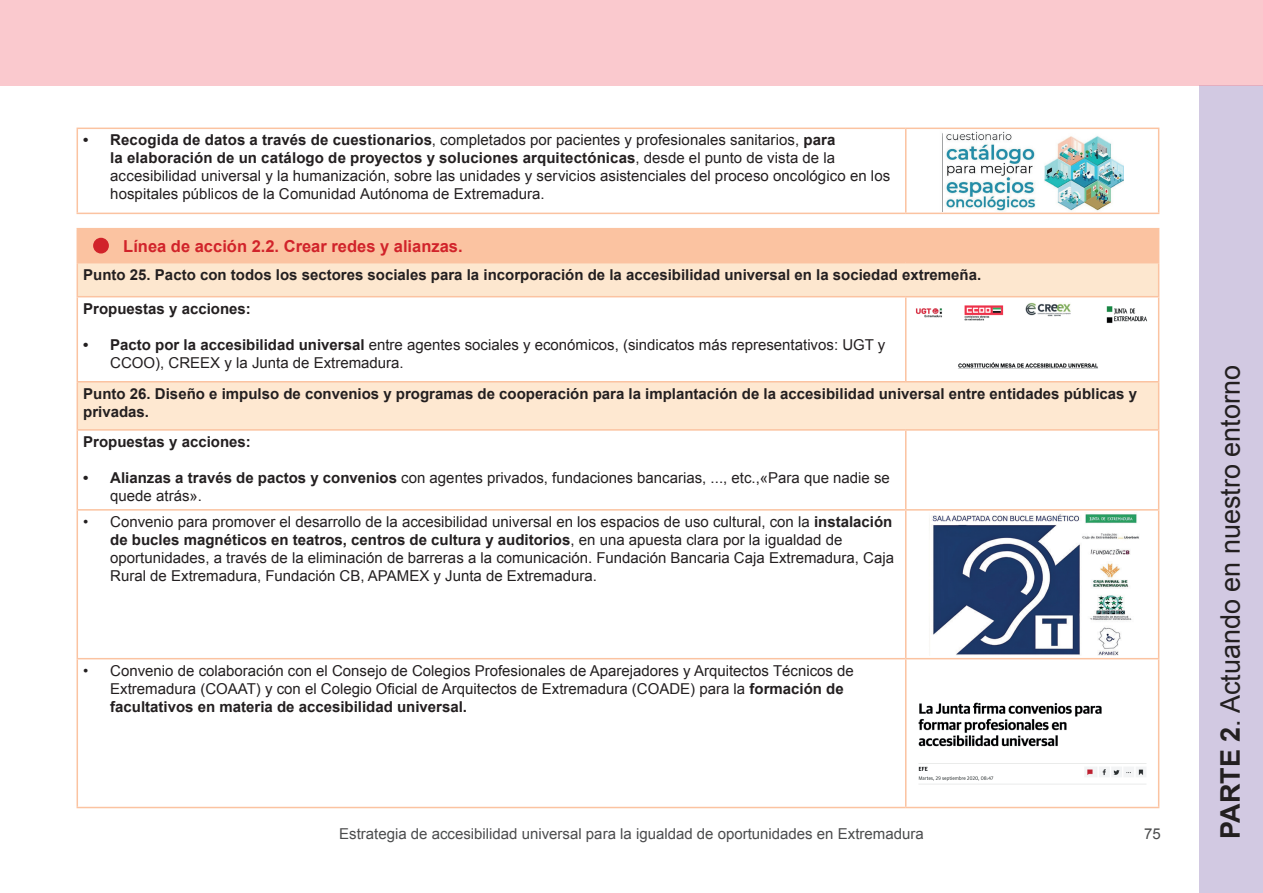
<style>
.page{position:relative;width:1263px;height:893px;background:#fff}
.page>*{position:absolute;margin:0;border:0;box-sizing:border-box;transform-origin:0 0}
.t1{font:27px "Arial";color:#231f20}
.t2{font:700 16.5px "Arial";color:#d1232a}
.t3{font:15px/18px "Arial";color:#231f20}
.t4{font:700 15px/18px "Arial";color:#231f20}
.t5{font:15px "Arial";color:#4b4c4d}
.s1{font-weight:700}
</style>
<div class="page">
<div style="left:1199px;top:85px;width:64px;height:808px;background:#d2c9e2"></div>
<div style="left:0;top:0;width:1263px;height:85px;background:#fac9ce"></div>
<hr style="left:77px;top:128px;width:829px;height:1px;background:#fbc3a1">
<hr style="left:77px;top:129px;width:1px;height:84px;background:#fbc3a1">
<hr style="left:906px;top:128px;width:253px;height:1px;background:#fbc3a1">
<hr style="left:905px;top:129px;width:1px;height:84px;background:#fbc3a1">
<hr style="left:1158px;top:129px;width:1px;height:84px;background:#fbc3a1">
<hr style="left:77px;top:213px;width:829px;height:1px;background:#fbc3a1">
<hr style="left:906px;top:213px;width:253px;height:1px;background:#fbc3a1">
<div style="left:77px;top:229px;width:1082px;height:34px;background:#fbc3a1"></div>
<div style="left:77px;top:263px;width:1082px;height:34px;background:#fde7cf"></div>
<div style="left:77px;top:382px;width:1082px;height:48px;background:#fee8d1"></div>
<hr style="left:77px;top:228px;width:829px;height:1px;background:#fbc3a1">
<hr style="left:906px;top:228px;width:253px;height:1px;background:#fbc3a1">
<hr style="left:77px;top:263px;width:1px;height:33px;background:#fbc3a1">
<hr style="left:1158px;top:263px;width:1px;height:33px;background:#fbc3a1">
<hr style="left:77px;top:296px;width:829px;height:1px;background:#fbc3a1">
<hr style="left:77px;top:297px;width:1px;height:84px;background:#fbc3a1">
<hr style="left:906px;top:296px;width:253px;height:1px;background:#fbc3a1">
<hr style="left:905px;top:297px;width:1px;height:84px;background:#fbc3a1">
<hr style="left:1158px;top:297px;width:1px;height:84px;background:#fbc3a1">
<hr style="left:77px;top:381px;width:829px;height:1px;background:#fbc3a1">
<hr style="left:77px;top:382px;width:1px;height:47px;background:#fbc3a1">
<hr style="left:906px;top:381px;width:253px;height:1px;background:#fbc3a1">
<hr style="left:1158px;top:382px;width:1px;height:47px;background:#fbc3a1">
<hr style="left:77px;top:429px;width:829px;height:2px;background:#fbc3a1">
<hr style="left:77px;top:431px;width:1px;height:78px;background:#fbc3a1">
<hr style="left:906px;top:429px;width:253px;height:2px;background:#fbc3a1">
<hr style="left:905px;top:431px;width:1px;height:78px;background:#fbc3a1">
<hr style="left:1158px;top:431px;width:1px;height:78px;background:#fbc3a1">
<hr style="left:77px;top:509px;width:829px;height:2px;background:#fbc3a1">
<hr style="left:77px;top:511px;width:1px;height:147px;background:#fbc3a1">
<hr style="left:906px;top:509px;width:253px;height:2px;background:#fbc3a1">
<hr style="left:905px;top:511px;width:1px;height:147px;background:#fbc3a1">
<hr style="left:1158px;top:511px;width:1px;height:147px;background:#fbc3a1">
<hr style="left:77px;top:658px;width:829px;height:1px;background:#fbc3a1">
<hr style="left:77px;top:659px;width:1px;height:148px;background:#fbc3a1">
<hr style="left:906px;top:658px;width:253px;height:1px;background:#fbc3a1">
<hr style="left:905px;top:659px;width:1px;height:148px;background:#fbc3a1">
<hr style="left:1158px;top:659px;width:1px;height:148px;background:#fbc3a1">
<hr style="left:77px;top:807px;width:829px;height:1px;background:#fbc3a1">
<hr style="left:906px;top:807px;width:253px;height:1px;background:#fbc3a1">
<img style="left:929px;top:514px;width:210px;height:142px">
<img style="left:918px;top:702px;width:229px;height:83px">
<img style="left:942px;top:131px;width:182px;height:80px">
<div style="left:94px;top:238px;width:14px;height:15px;background:#d1232a;border-radius:50%"></div>
<div style="left:93px;top:238px;width:16px;height:16px;border:2px solid #d1232a;border-radius:50%"></div>
<img style="left:915px;top:302px;width:232px;height:67px">
<p class="t3" style="left:110px;top:131px;width:781px;text-indent:-27px"><span class="s1">• Recogida de datos a través de cuestionarios</span>, completados por pacientes y profesionales sanitarios, <span class="s1">para<br>la elaboración de un catálogo de proyectos y soluciones arquitectónicas</span>, desde el punto de vista de la accesibilidad universal y la humanización, sobre las unidades y servicios asistenciales del proceso oncológico en los hospitales públicos de la Comunidad Autónoma de Extremadura.</p>
<p class="t2" style="left:123px;top:235px;width:341px">Línea de acción 2.2. Crear redes y alianzas.</p>
<p class="t4" style="left:83px;top:266px;width:899px">Punto 25. Pacto con todos los sectores sociales para la incorporación de la accesibilidad universal en la sociedad extremeña.</p>
<p class="t4" style="left:83px;top:300px;width:169px">Propuestas y acciones:</p>
<p class="t3" style="left:110px;top:336px;width:777px;text-indent:-27px"><span class="s1">• Pacto por la accesibilidad universal</span> entre agentes sociales y económicos, (sindicatos más representativos: UGT y<br>CCOO), CREEX y la Junta de Extremadura.</p>
<p class="t4" style="left:83px;top:385px;width:1055px">Punto 26. Diseño e impulso de convenios y programas de cooperación para la implantación de la accesibilidad universal entre entidades públicas y privadas.</p>
<p class="t4" style="left:83px;top:433px;width:169px">Propuestas y acciones:</p>
<p class="t3" style="left:110px;top:469px;width:781px;text-indent:-27px"><span class="s1">• Alianzas a través de pactos y convenios</span> con agentes privados, fundaciones bancarias, ..., etc.,«Para que nadie se quede atrás».</p>
<p class="t3" style="left:110px;top:513px;width:785px;text-indent:-27px">• Convenio para promover el desarrollo de la accesibilidad universal en los espacios de uso cultural, con la <span class="s1">instalación de bucles magnéticos en teatros, centros de cultura y auditorios</span>, en una apuesta clara por la igualdad de oportunidades, a través de la eliminación de barreras a la comunicación. Fundación Bancaria Caja Extremadura, Caja Rural de Extremadura, Fundación CB, APAMEX y Junta de Extremadura.</p>
<p class="t3" style="left:110px;top:661px;width:745px;text-indent:-27px">• Convenio de colaboración con el Consejo de Colegios Profesionales de Aparejadores y Arquitectos Técnicos de<br>Extremadura (COAAT) y con el Colegio Oficial de Arquitectos de Extremadura (COADE) para la <span class="s1">formación de facultativos en materia de accesibilidad universal.</span></p>
<p class="t5" style="left:339px;top:824px;width:586px">Estrategia de accesibilidad universal para la igualdad de oportunidades en Extremadura</p>
<p class="t5" style="left:1144px;top:824px;width:18px">75</p>
<h1 class="t1" style="left:1213px;top:839px;width:475px;rotate:-90deg"><span class="s1">PARTE 2</span>. Actuando en nuestro entorno</h1>
</div>
